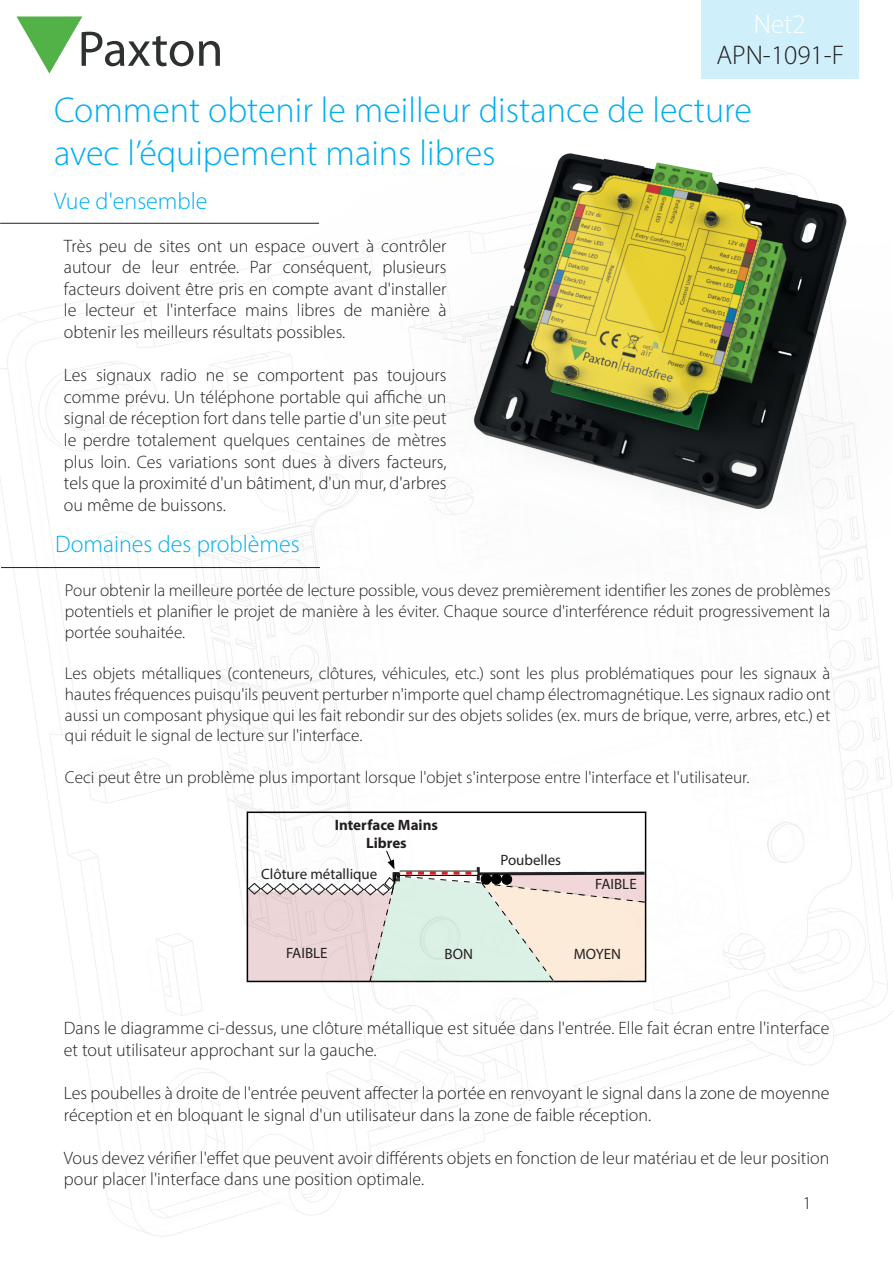
<style>
.page{position:relative;width:893px;height:1263px;background:#fff}
.page>*{position:absolute;margin:0;border:0;box-sizing:border-box;transform-origin:0 0}
.AN_Title{font:300 36px/43.2px "Myriad Pro";color:#00aeef}
.AN_Title-2{font:300 27px "Myriad Pro";color:#231f20}
.AN_Title-3{font:300 27px "Myriad Pro";color:#fff}
.Section_title{font:300 24px "Myriad Pro";color:#00aeef}
.Text_-_12pt{font:300 18px/21.6px "Myriad Pro";color:#231f20}
.Text_-_12pt-2{font:300 17.25px/20.7px "Myriad Pro";color:#231f20;text-align:justify}
.Text_-_10pt_centre{font:15px "Myriad Pro";color:#231f20}
.Text_-_10pt_bold_cen{font:700 15px/18px "Myriad Pro";color:#231f20;text-align:center}
</style>
<div class="page">
<img style="left:0;top:41px;width:893px;height:1196px">
<img style="left:114px;top:57px;width:779px;height:610px">
<hr style="left:0;top:223px;width:319px;height:1px;background:#231f20">
<hr style="left:1px;top:567px;width:319px;height:1px;background:#231f20">
<div style="left:247px;top:811px;width:399px;height:171px;border:2px solid #030000"></div>
<svg style="left:246px;top:850px;width:401px;height:132px"></svg>
<div style="left:702px;top:0;width:157px;height:79px;background:#cfeffb"></div>
<p class="AN_Title-3" style="left:754px;top:8px;width:53px">Net2</p>
<p class="AN_Title-2" style="left:716px;top:39px;width:129px">APN-1091-F</p>
<p class="AN_Title" style="left:54px;top:88px;width:699px">Comment obtenir le meilleur distance de lecture avec l’équipement mains libres</p>
<p class="Section_title" style="left:54px;top:187px;width:155px">Vue d'ensemble</p>
<p class="Text_-_12pt" style="left:64px;top:235px;width:384px;text-align:justify">Très peu de sites ont un espace ouvert à contrôler autour de leur entrée. Par conséquent, plusieurs facteurs doivent être pris en compte avant d'installer le lecteur et l'interface mains libres de manière à obtenir les meilleurs résultats possibles.</p>
<p class="Text_-_12pt" style="left:64px;top:364px;width:384px;text-align:justify">Les signaux radio ne se comportent pas toujours comme prévu. Un téléphone portable qui affiche un signal de réception fort dans telle partie d'un site peut le perdre totalement quelques centaines de mètres plus loin. Ces variations sont dues à divers facteurs, tels que la proximité d'un bâtiment, d'un mur, d'arbres ou même de buissons.</p>
<p class="Section_title" style="left:55px;top:529px;width:246px">Domaines des problèmes</p>
<p class="Text_-_12pt-2" style="left:65px;top:580px;width:767px">Pour obtenir la meilleure portée de lecture possible, vous devez premièrement identifier les zones de problèmes potentiels et planifier le projet de manière à les éviter. Chaque source d'interférence réduit progressivement la portée souhaitée.</p>
<p class="Text_-_12pt-2" style="left:65px;top:663px;width:767px">Les objets métalliques (conteneurs, clôtures, véhicules, etc.) sont les plus problématiques pour les signaux à hautes fréquences puisqu'ils peuvent perturber n'importe quel champ électromagnétique. Les signaux radio ont aussi un composant physique qui les fait rebondir sur des objets solides (ex. murs de brique, verre, arbres, etc.) et qui réduit le signal de lecture sur l'interface.</p>
<p class="Text_-_12pt-2" style="left:65px;top:766px;width:686px">Ceci peut être un problème plus important lorsque l'objet s'interpose entre l'interface et l'utilisateur.</p>
<p class="Text_-_10pt_bold_cen" style="left:335px;top:815px;width:105px">Interface Mains<br>Libres</p>
<p class="Text_-_10pt_centre" style="left:261px;top:865px;width:118px">Clôture métallique</p>
<p class="Text_-_10pt_centre" style="left:500px;top:851px;width:62px">Poubelles</p>
<p class="Text_-_10pt_centre" style="left:595px;top:875px;width:43px">FAIBLE</p>
<p class="Text_-_10pt_centre" style="left:286px;top:944px;width:43px">FAIBLE</p>
<p class="Text_-_10pt_centre" style="left:445px;top:944px;width:30px">BON</p>
<p class="Text_-_10pt_centre" style="left:574px;top:944px;width:49px">MOYEN</p>
<p class="Text_-_12pt" style="left:64px;top:1017px;width:767px">Dans le diagramme ci-dessus, une clôture métallique est située dans l'entrée. Elle fait écran entre l'interface et tout utilisateur approchant sur la gauche.</p>
<p class="Text_-_12pt" style="left:64px;top:1082px;width:767px">Les poubelles à droite de l'entrée peuvent affecter la portée en renvoyant le signal dans la zone de moyenne réception et en bloquant le signal d'un utilisateur dans la zone de faible réception.</p>
<p class="Text_-_12pt" style="left:64px;top:1147px;width:767px">Vous devez vérifier l'effet que peuvent avoir différents objets en fonction de leur matériau et de leur position pour placer l'interface dans une position optimale.</p>
<p class="Text_-_12pt" style="left:803px;top:1192px;width:10px">1</p>
</div>
